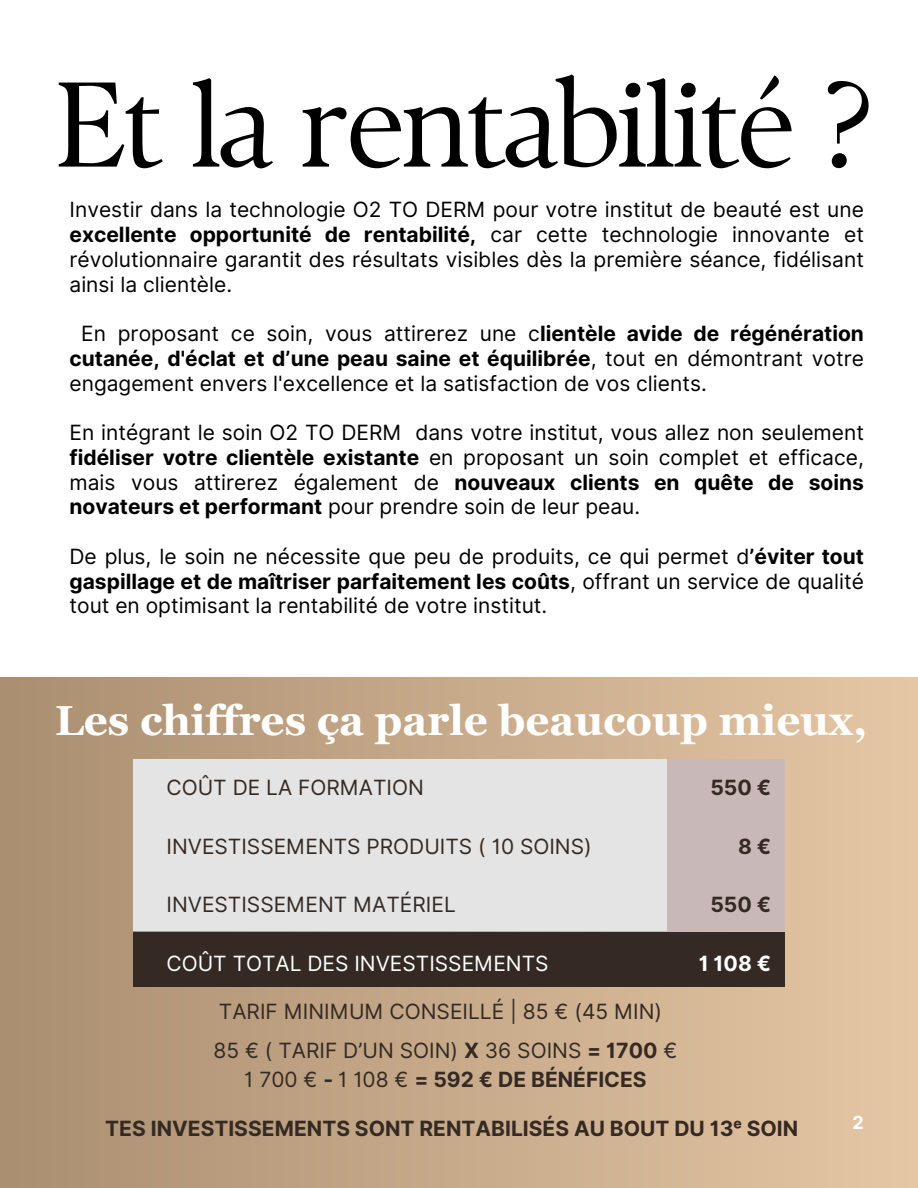
<style>
.page{position:relative;width:918px;height:1188px;background:#fff}
.page>*{position:absolute;margin:0;border:0;box-sizing:border-box;transform-origin:0 0}
.t1{font:120.6px "TY Serif D";letter-spacing:-.03em;color:#000001}
.t2{font:700 42px "Georgia Pro";color:#fff}
.t3{font:21px/24.8px "Inter";color:#000001;text-align:justify}
.t4{font:21px/29.2px "Inter";color:#342a23;text-align:center}
.t5{font:700 21px "Inter";color:#342a23}
.t6{font:21px "Inter";color:#fff}
.t7{font:700 21px "Inter";color:#fff}
.t8{font:700 18px "Inter";color:#fff}
.s1{font-weight:700}
</style>
<div class="page">
<div style="left:0;top:678px;width:918px;height:510px;background:linear-gradient(to right,#a98e70,#e4c6a4)"></div>
<div style="left:133px;top:759px;width:652px;height:172px;background:#e4e4e4"></div>
<div style="left:668px;top:759px;width:117px;height:172px;background:#c8b8b8"></div>
<div style="left:133px;top:932px;width:652px;height:54px;background:#342a23"></div>
<h1 class="t1" style="left:55px;top:52px;width:821px">Et la rentabilité ?</h1>
<h5 class="t3" style="left:70px;top:197px;width:796px">Investir dans la technologie O2 TO DERM pour votre institut de beauté est une <span class="s1">excellente opportunité de rentabilité,</span> car cette technologie innovante et révolutionnaire garantit des résultats visibles dès la première séance, fidélisant ainsi la clientèle.</h5>
<h5 class="t3" style="left:70px;top:321px;width:796px;text-indent:12px">En proposant ce soin, vous attirerez une c<span class="s1">lientèle avide de régénération cutanée, d'éclat et d’une peau saine et équilibrée</span>, tout en démontrant votre engagement envers l'excellence et la satisfaction de vos clients.</h5>
<h5 class="t3" style="left:70px;top:420px;width:796px">En intégrant le soin O2 TO DERM dans votre institut, vous allez non seulement <span class="s1">fidéliser votre clientèle existante</span> en proposant un soin complet et efficace, mais vous attirerez également de <span class="s1">nouveaux clients en quête de soins novateurs et performant</span> pour prendre soin de leur peau.</h5>
<h4 class="t3" style="left:70px;top:544px;width:796px">De plus, le soin ne nécessite que peu de produits, ce qui permet d<span class="s1">’éviter tout gaspillage et de maîtriser parfaitement les coûts</span>, offrant un service de qualité tout en optimisant la rentabilité de votre institut.</h4>
<p class="t2" style="left:55px;top:696px;width:814px">Les chiffres ça parle beaucoup mieux,</p>
<h4 class="t4" style="left:166px;top:773px;width:259px">COÛT DE LA FORMATION</h4>
<h4 class="t4" style="left:166px;top:832px;width:427px">INVESTISSEMENTS PRODUITS ( 10 SOINS)</h4>
<h4 class="t4" style="left:166px;top:890px;width:291px">INVESTISSEMENT MATÉRIEL</h4>
<h5 class="t6" style="left:166px;top:951px;width:384px">COÛT TOTAL DES INVESTISSEMENTS</h5>
<p class="t5" style="left:710px;top:775px;width:62px">550 €</p>
<p class="t5" style="left:738px;top:834px;width:35px">8€</p>
<h2 class="t5" style="left:710px;top:892px;width:62px">550 €</h2>
<h4 class="t7" style="left:699px;top:951px;width:74px">1 108 €</h4>
<h4 class="t4" style="left:219px;top:997px;width:445px">TARIF MINIMUM CONSEILLÉ | 85 € (45 MIN)</h4>
<p class="t4" style="left:213px;top:1036px;width:465px">85 € ( TARIF D’UN SOIN) <span class="s1">X</span> 36 SOINS <span class="s1">= 1700</span> €<br>1 700 € <span class="s1">-</span> 1 108 € <span class="s1">= 592 € DE BÉNÉFICES</span></p>
<h3 class="t5" style="left:105px;top:1116px;width:695px">TES INVESTISSEMENTS SONT RENTABILISÉS AU BOUT DU 13ᵉ SOIN</h3>
<p class="t8" style="left:853px;top:1112px;width:13px">2</p>
</div>
